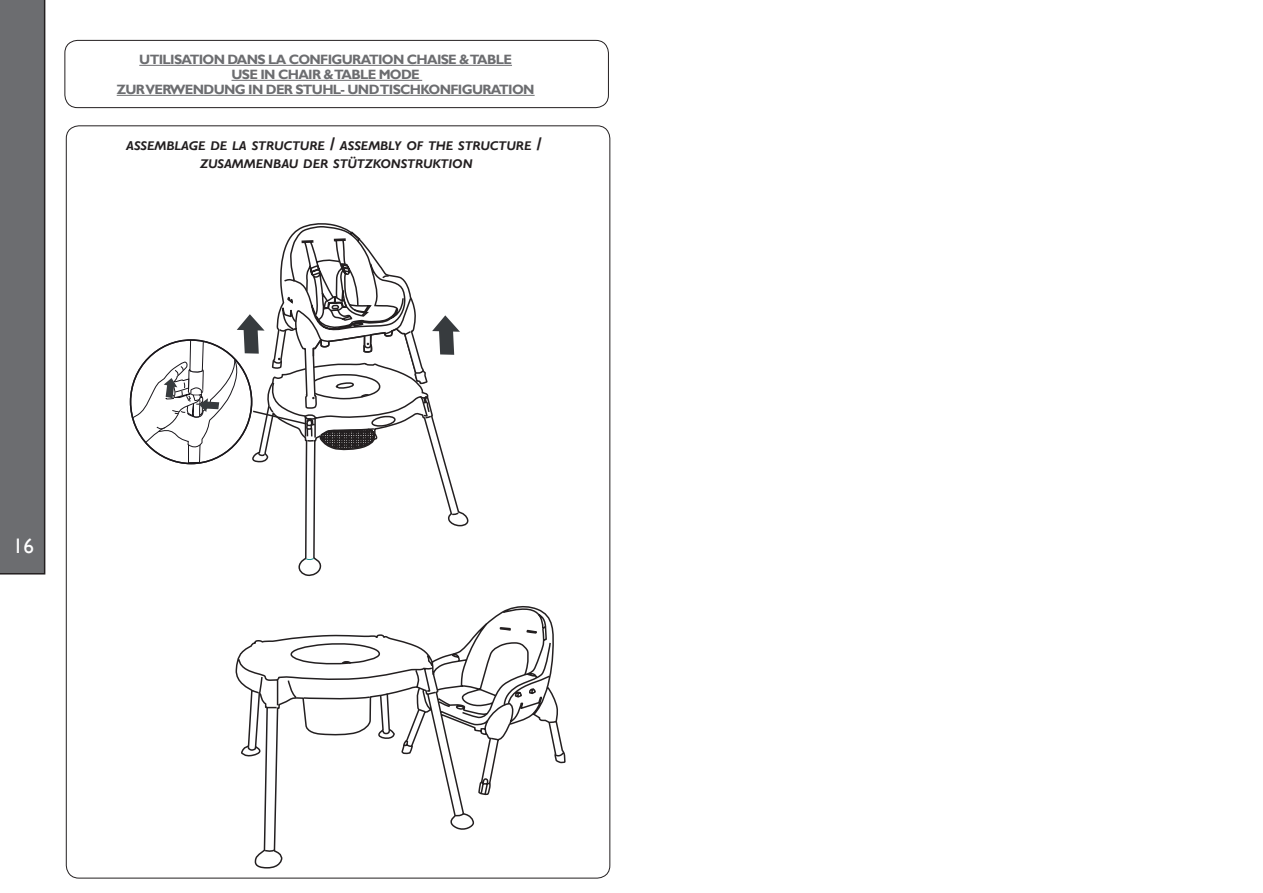
<style>
.page{position:relative;width:1263px;height:893px;background:#fff}
.page>*{position:absolute;margin:0;border:0;box-sizing:border-box;transform-origin:0 0}
.t1{font:21px "Gill Sans";color:#fff}
.Intro{font:700 13.5px "Gill Sans";letter-spacing:-.05em;color:#6c6d70}
.TITRES{font:italic 700 12.6px "Gill Sans";color:#231f20}
.s1{font-size:18px}
</style>
<div class="page">
<div style="left:0;top:0;width:45px;height:574px;background:#6c6d70"></div>
<svg style="left:251px;top:80px;width:221px;height:497px"></svg>
<svg style="left:305px;top:558px;width:9px;height:3px"></svg>
<svg style="left:235px;top:606px;width:331px;height:273px"></svg>
<svg style="left:131px;top:153px;width:329px;height:363px"></svg>
<hr style="left:139px;top:65px;width:373px;height:1px;background:#6c6d70">
<hr style="left:231px;top:80px;width:191px;height:1px;background:#6c6d70">
<hr style="left:117px;top:95px;width:418px;height:1px;background:#6c6d70">
<div style="left:64px;top:40px;width:545px;height:68px;border:1px solid #231f20;border-radius:13px"></div>
<p class="Intro" style="left:139px;top:52px;width:374px">UTILISATION DANS LA CONFIGURATION CHAISE &amp; TABLE</p>
<p class="Intro" style="left:231px;top:67px;width:190px">USE IN CHAIR &amp; TABLE MODE</p>
<p class="Intro" style="left:117px;top:82px;width:419px">ZUR VERWENDUNG IN DER STUHL- UND TISCHKONFIGURATION</p>
<p class="TITRES" style="left:126px;top:138px;width:417px">ASSEMBLAGE DE LA STRUCTURE <span class="s1">/</span> ASSEMBLY OF THE STRUCTURE <span class="s1">/</span></p>
<p class="TITRES" style="left:200px;top:156px;width:274px">ZUSAMMENBAU DER STÜTZKONSTRUKTION</p>
<p class="t1" style="left:13px;top:533px;width:22px">16</p>
</div>
